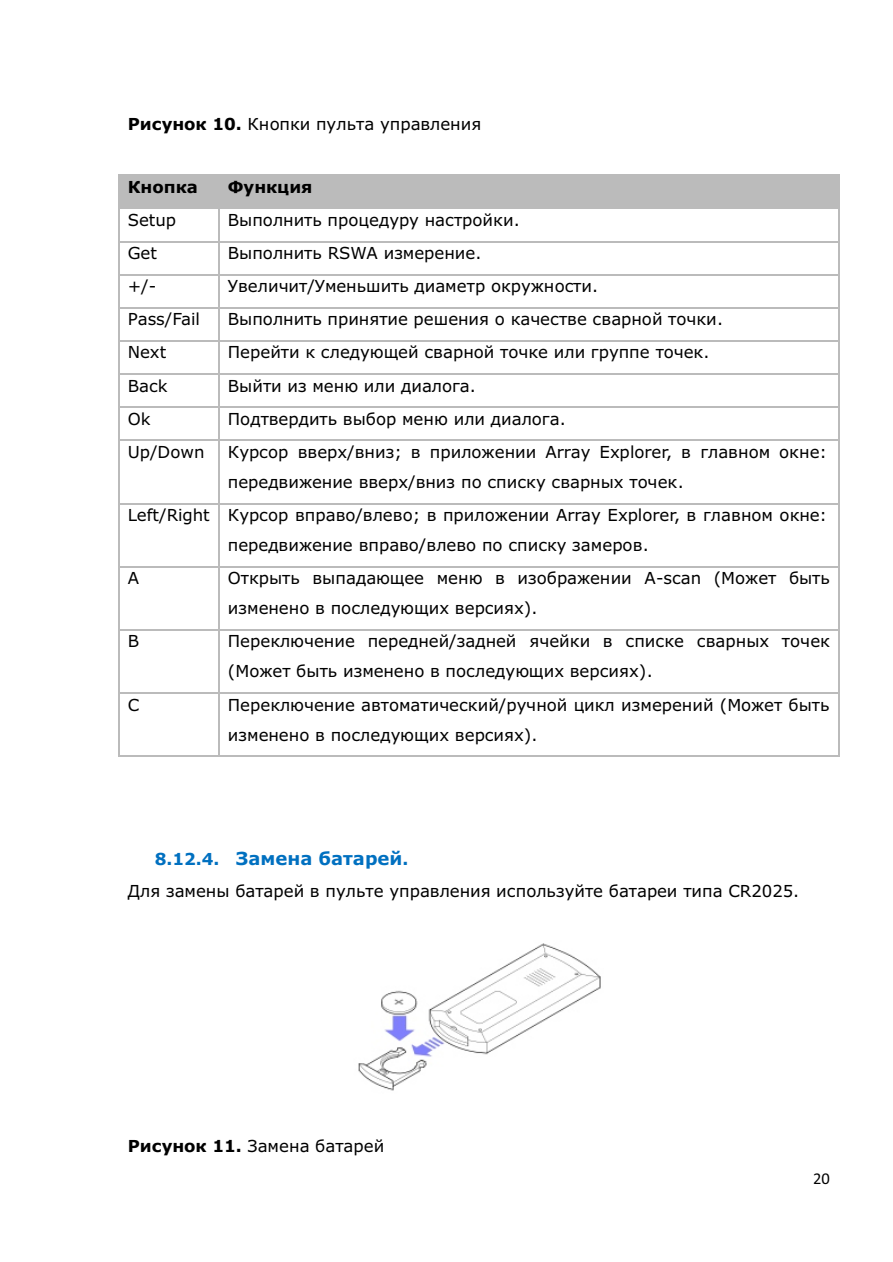
<style>
.page{position:relative;width:893px;height:1262px;background:#fff}
.page>*{position:absolute;margin:0;border:0;box-sizing:border-box;transform-origin:0 0}
.t1{font:700 18px "Verdana";color:#0070c0}
.t2{font:16.5px/30px "Verdana";color:#000}
.t3{font:700 16.5px "Verdana";color:#000}
.t4{font:16.5px "Calibri";color:#000}
.s1{font-weight:700}
.s2{font-size:16.5px}
</style>
<div class="page">
<div style="left:119px;top:176px;width:9px;height:31px;background:#bbb"></div>
<div style="left:210px;top:176px;width:9px;height:31px;background:#bbb"></div>
<div style="left:128px;top:177px;width:82px;height:30px;background:#bbb"></div>
<div style="left:219px;top:176px;width:9px;height:31px;background:#bbb"></div>
<div style="left:829px;top:176px;width:9px;height:31px;background:#bbb"></div>
<div style="left:228px;top:177px;width:601px;height:30px;background:#bbb"></div>
<hr style="left:119px;top:174px;width:100px;height:1px;background:#bbb">
<hr style="left:119px;top:175px;width:100px;height:2px;background:#bbb">
<hr style="left:220px;top:174px;width:618px;height:1px;background:#bbb">
<hr style="left:220px;top:175px;width:618px;height:2px;background:#bbb">
<hr style="left:119px;top:207px;width:100px;height:1px;background:#bbb">
<hr style="left:118px;top:177px;width:1px;height:31px;background:#bbb">
<hr style="left:219px;top:207px;width:619px;height:1px;background:#bbb">
<hr style="left:838px;top:177px;width:1px;height:31px;background:#bbb">
<hr style="left:118px;top:210px;width:1px;height:31px;background:#bbb">
<hr style="left:218px;top:210px;width:1px;height:31px;background:#bbb">
<hr style="left:838px;top:210px;width:1px;height:31px;background:#bbb">
<hr style="left:119px;top:241px;width:99px;height:1px;background:#bbb">
<hr style="left:219px;top:241px;width:619px;height:1px;background:#bbb">
<hr style="left:118px;top:243px;width:1px;height:31px;background:#bbb">
<hr style="left:218px;top:243px;width:1px;height:31px;background:#bbb">
<hr style="left:838px;top:243px;width:1px;height:31px;background:#bbb">
<hr style="left:119px;top:274px;width:99px;height:1px;background:#bbb">
<hr style="left:219px;top:274px;width:619px;height:1px;background:#bbb">
<hr style="left:118px;top:276px;width:1px;height:31px;background:#bbb">
<hr style="left:218px;top:276px;width:1px;height:31px;background:#bbb">
<hr style="left:838px;top:276px;width:1px;height:31px;background:#bbb">
<hr style="left:119px;top:307px;width:99px;height:1px;background:#bbb">
<hr style="left:219px;top:307px;width:619px;height:1px;background:#bbb">
<hr style="left:118px;top:309px;width:1px;height:31px;background:#bbb">
<hr style="left:218px;top:309px;width:1px;height:31px;background:#bbb">
<hr style="left:838px;top:309px;width:1px;height:31px;background:#bbb">
<hr style="left:119px;top:340px;width:99px;height:2px;background:#bbb">
<hr style="left:219px;top:340px;width:619px;height:2px;background:#bbb">
<hr style="left:118px;top:342px;width:1px;height:32px;background:#bbb">
<hr style="left:218px;top:342px;width:1px;height:32px;background:#bbb">
<hr style="left:838px;top:342px;width:1px;height:32px;background:#bbb">
<hr style="left:119px;top:374px;width:99px;height:1px;background:#bbb">
<hr style="left:219px;top:374px;width:619px;height:1px;background:#bbb">
<hr style="left:118px;top:375px;width:1px;height:32px;background:#bbb">
<hr style="left:218px;top:375px;width:1px;height:32px;background:#bbb">
<hr style="left:838px;top:375px;width:1px;height:32px;background:#bbb">
<hr style="left:119px;top:407px;width:99px;height:1px;background:#bbb">
<hr style="left:219px;top:407px;width:619px;height:1px;background:#bbb">
<hr style="left:118px;top:408px;width:1px;height:32px;background:#bbb">
<hr style="left:218px;top:408px;width:1px;height:32px;background:#bbb">
<hr style="left:838px;top:408px;width:1px;height:32px;background:#bbb">
<hr style="left:119px;top:440px;width:99px;height:1px;background:#bbb">
<hr style="left:219px;top:440px;width:619px;height:1px;background:#bbb">
<hr style="left:118px;top:441px;width:1px;height:62px;background:#bbb">
<hr style="left:218px;top:441px;width:1px;height:62px;background:#bbb">
<hr style="left:838px;top:441px;width:1px;height:62px;background:#bbb">
<hr style="left:119px;top:503px;width:99px;height:1px;background:#bbb">
<hr style="left:219px;top:503px;width:619px;height:1px;background:#bbb">
<hr style="left:118px;top:504px;width:1px;height:62px;background:#bbb">
<hr style="left:218px;top:504px;width:1px;height:62px;background:#bbb">
<hr style="left:838px;top:504px;width:1px;height:62px;background:#bbb">
<hr style="left:119px;top:566px;width:99px;height:1px;background:#bbb">
<hr style="left:219px;top:566px;width:619px;height:1px;background:#bbb">
<hr style="left:118px;top:567px;width:1px;height:62px;background:#bbb">
<hr style="left:218px;top:567px;width:1px;height:62px;background:#bbb">
<hr style="left:838px;top:567px;width:1px;height:62px;background:#bbb">
<hr style="left:119px;top:629px;width:99px;height:1px;background:#bbb">
<hr style="left:219px;top:629px;width:619px;height:1px;background:#bbb">
<hr style="left:118px;top:631px;width:1px;height:61px;background:#bbb">
<hr style="left:218px;top:631px;width:1px;height:61px;background:#bbb">
<hr style="left:838px;top:631px;width:1px;height:61px;background:#bbb">
<hr style="left:119px;top:692px;width:99px;height:1px;background:#bbb">
<hr style="left:219px;top:692px;width:619px;height:1px;background:#bbb">
<hr style="left:118px;top:694px;width:1px;height:62px;background:#bbb">
<hr style="left:119px;top:756px;width:99px;height:1px;background:#bbb">
<hr style="left:218px;top:694px;width:1px;height:62px;background:#bbb">
<hr style="left:219px;top:756px;width:619px;height:1px;background:#bbb">
<hr style="left:838px;top:694px;width:1px;height:62px;background:#bbb">
<img style="left:358px;top:943px;width:243px;height:148px">
<p class="t2" style="left:128px;top:111px;width:355px"><span class="s1">Рисунок 10.</span> Кнопки пульта управления</p>
<p class="t3" style="left:128px;top:180px;width:72px">Кнопка</p>
<p class="t3" style="left:228px;top:180px;width:86px">Функция</p>
<p class="t2" style="left:128px;top:206px;width:50px">Setup</p>
<p class="t2" style="left:228px;top:206px;width:293px">Выполнить процедуру настройки.</p>
<p class="t2" style="left:128px;top:240px;width:31px">Get</p>
<p class="t2" style="left:228px;top:240px;width:255px">Выполнить RSWA измерение.</p>
<p class="t2" style="left:128px;top:273px;width:30px">+/-</p>
<p class="t2" style="left:228px;top:273px;width:372px">Увеличит/Уменьшить диаметр окружности.</p>
<p class="t2" style="left:128px;top:306px;width:74px">Pass/Fail</p>
<p class="t2" style="left:228px;top:306px;width:497px">Выполнить принятие решения о качестве сварной точки.</p>
<p class="t2" style="left:128px;top:339px;width:40px">Next</p>
<p class="t2" style="left:228px;top:339px;width:483px">Перейти к следующей сварной точке или группе точек.</p>
<p class="t2" style="left:128px;top:372px;width:41px">Back</p>
<p class="t2" style="left:228px;top:372px;width:249px">Выйти из меню или диалога.</p>
<p class="t2" style="left:128px;top:405px;width:24px">Ok</p>
<p class="t2" style="left:228px;top:405px;width:339px">Подтвердить выбор меню или диалога.</p>
<p class="t2" style="left:128px;top:438px;width:78px">Up/Down</p>
<p class="t2" style="left:228px;top:438px;width:600px">Курсор вверх/вниз; в приложении Array Explorer, в главном окне: передвижение вверх/вниз по списку сварных точек.</p>
<p class="t2" style="left:228px;top:501px;width:600px;text-indent:-100px">Left/Right Курсор вправо/влево; в приложении Array Explorer, в главном окне: передвижение вправо/влево по списку замеров.</p>
<p class="t2" style="left:128px;top:564px;width:13px">A</p>
<p class="t2" style="left:228px;top:564px;width:603px">Открыть выпадающее меню в изображении A-scan (Может быть изменено в последующих версиях).</p>
<p class="t2" style="left:128px;top:627px;width:13px">B</p>
<p class="t2" style="left:228px;top:627px;width:603px">Переключение передней/задней ячейки в списке сварных точек (Может быть изменено в последующих версиях).</p>
<p class="t2" style="left:128px;top:691px;width:13px">C</p>
<p class="t2" style="left:228px;top:691px;width:603px">Переключение автоматический/ручной цикл измерений (Может быть изменено в последующих версиях).</p>
<p class="t1" style="left:155px;top:851px;width:255px"><span class="s2">8.12.4.</span> Замена батарей<span class="s2">.</span></p>
<p class="t2" style="left:128px;top:877px;width:673px">Для замены батарей в пульте управления используйте батареи типа CR2025.</p>
<p class="t2" style="left:128px;top:1132px;width:258px"><span class="s1">Рисунок 11.</span> Замена батарей</p>
<p class="t4" style="left:813px;top:1171px;width:18px">20</p>
</div>
